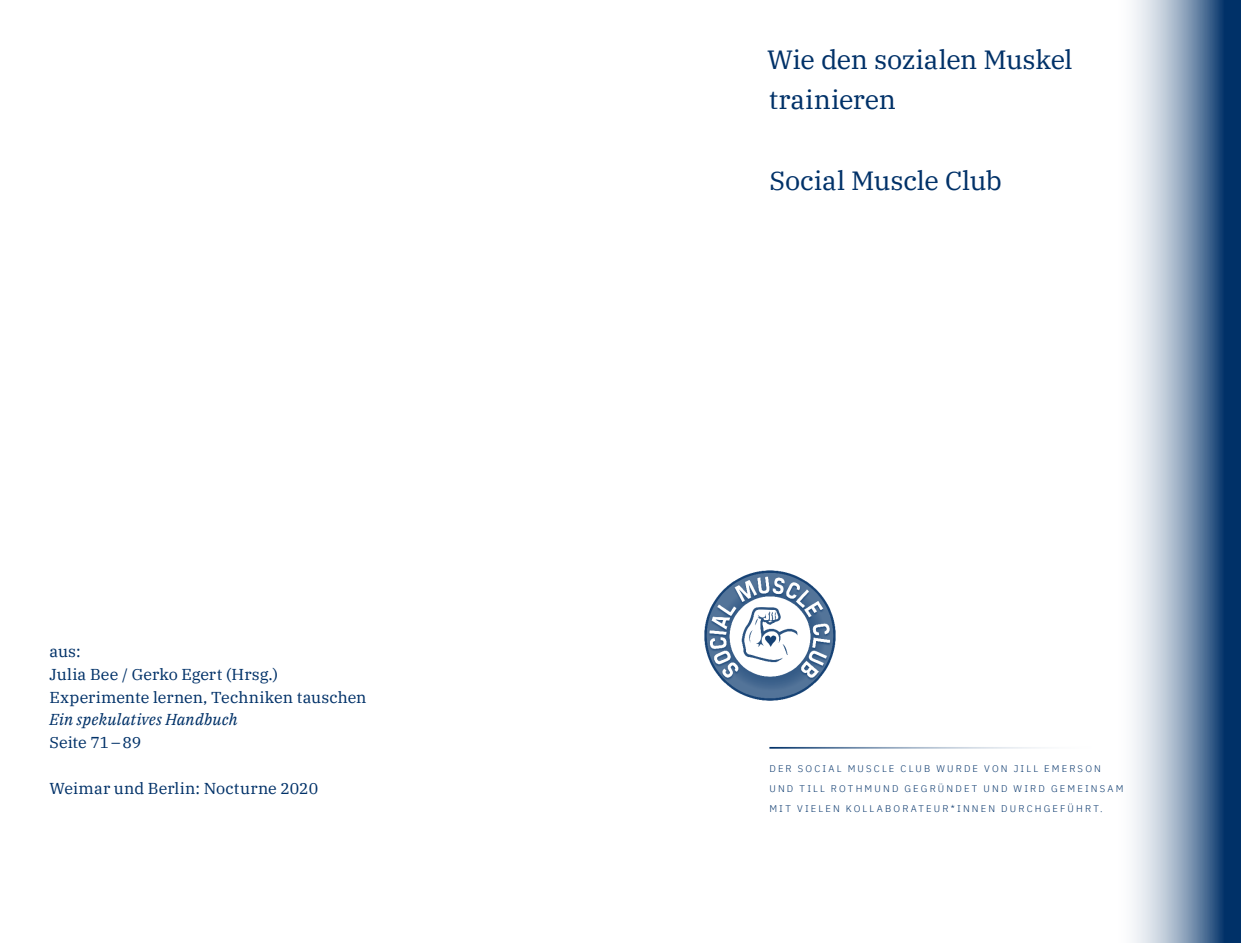
<style>
.page{position:relative;width:1241px;height:943px;background:#fff}
.page>*{position:absolute;margin:0;border:0;box-sizing:border-box;transform-origin:0 0}
.t1{font:26.25px/40.2px "IBM Plex Serif";letter-spacing:-.01em;color:#003168}
.t2{font:15.75px/22.8px "IBM Plex Serif";color:#003168}
.t3{font:italic 15.75px "IBM Plex Serif";letter-spacing:.01em;color:#003168}
.t4{font:300 9.62px/20.1px "IBM Plex Sans";letter-spacing:.225em;color:#003168}
</style>
<div class="page">
<svg style="left:1133px;top:0;width:107px;height:943px;background:#7d96b2"></svg>
<img style="left:704px;top:570px;width:131px;height:131px">
<h2 class="t2" style="left:50px;top:638px;width:318px">aus:<br>Julia Bee / Gerko Egert (Hrsg.)<br>Experimente lernen, Techniken tauschen</h2>
<h2 class="t3" style="left:50px;top:707px;width:189px">Ein spekulatives Handbuch</h2>
<h2 class="t2" style="left:50px;top:729px;width:93px">Seite 71–89</h2>
<h2 class="t2" style="left:50px;top:775px;width:270px">Weimar und Berlin: Nocturne 2020</h2>
<h1 class="t1" style="left:767px;top:37px;width:307px">Wie den sozialen Muskel trainieren</h1>
<h1 class="t1" style="left:769px;top:158px;width:234px">Social Muscle Club</h1>
<p class="t4" style="left:769px;top:757px;width:353px;text-indent:292px">ERSON<br>UND TILL R OTHM UND GEGRÜND ET UND WIRD GEM EINSAM<br>M IT VIELEN KOLLABORATEUR*INNEN D URCHGEFÜHRT.</p>
<p class="t4" style="left:769px;top:757px;width:278px">DER SOCIAL MUSCLE CLUB WURD E VON JILL EM</p>
</div>
